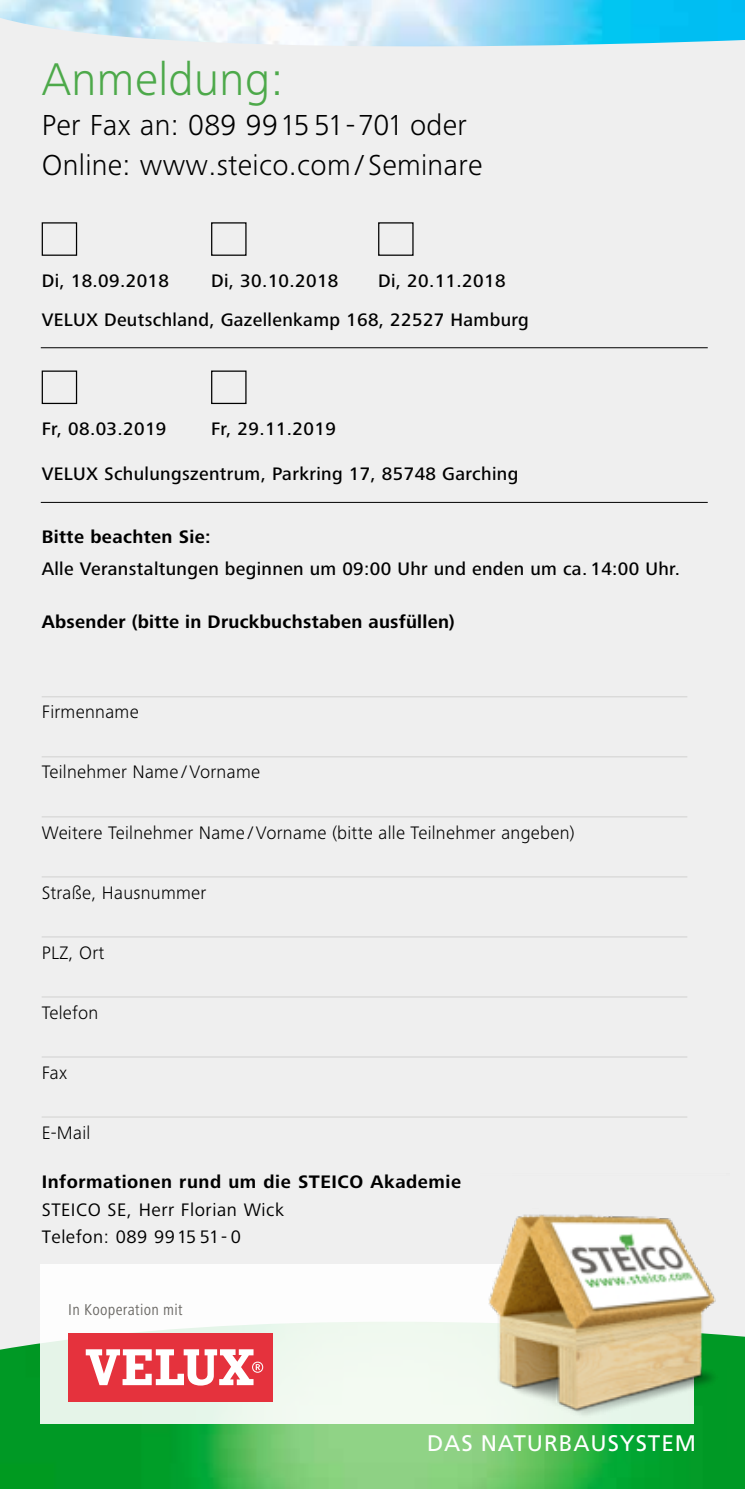
<style>
.page{position:relative;width:745px;height:1489px;background:#fff}
.page>*{position:absolute;margin:0;border:0;box-sizing:border-box;transform-origin:0 0}
.Intro_Head{font:300 47.5px "Frutiger Next Pro";letter-spacing:.01em;color:#4da94a}
.Intro_Head-2{font:300 30px/40px "Frutiger Next Pro";letter-spacing:.01em;color:#000}
.t1{font:22.5px "Frutiger";letter-spacing:.04em;color:#fff}
.copy_normal{font:500 18.75px/31.2px "Frutiger Next Pro";letter-spacing:.02em;color:#000}
.copy_normal-2{font:300 18.75px "Frutiger Next Pro";letter-spacing:.015em;color:#000}
.Bullets_Marginalien{font:18.75px "Frutiger Next Pro";letter-spacing:.03em;color:#000}
.copy_normal-3{font:700 18.75px "Frutiger Next Pro";letter-spacing:.015em;color:#000}
.Bullets_Marginalien-2{font:700 18.75px "Frutiger Next Pro";letter-spacing:.03em;color:#000}
._3_0_Table_small{font:condensed 16.25px "Frutiger Next Pro";letter-spacing:.02em;color:#6a6864}
.s1{font-weight:700}
</style>
<div class="page">
<div style="left:0;top:0;width:744px;height:1488px;background:#efefef"></div>
<img style="left:0;top:1335px;width:744px;height:153px">
<div style="left:40px;top:1264px;width:653px;height:159px;background:linear-gradient(to bottom,#fffeff,#eaf5e9)"></div>
<img style="left:480px;top:1117px;width:32px;height:339px">
<img style="left:512px;top:1117px;width:216px;height:339px">
<hr style="left:42px;top:696px;width:645px;height:1px;background:#d1d1d0">
<hr style="left:42px;top:756px;width:645px;height:1px;background:#d1d1d0">
<hr style="left:42px;top:816px;width:645px;height:1px;background:#d1d1d0">
<hr style="left:42px;top:876px;width:645px;height:1px;background:#d1d1d0">
<hr style="left:42px;top:936px;width:645px;height:1px;background:#d1d1d0">
<hr style="left:42px;top:996px;width:645px;height:1px;background:#d1d1d0">
<hr style="left:42px;top:1056px;width:645px;height:1px;background:#d1d1d0">
<hr style="left:42px;top:1116px;width:645px;height:1px;background:#d1d1d0">
<div style="left:68px;top:1333px;width:204px;height:68px;background:#e5323d"></div>
<svg style="left:86px;top:1349px;width:177px;height:36px"></svg>
<img style="left:0;top:0;width:744px;height:47px">
<div style="left:42px;top:222px;width:35px;height:34px;border:1px solid #000"></div>
<div style="left:211px;top:222px;width:35px;height:34px;border:1px solid #000"></div>
<div style="left:378px;top:222px;width:35px;height:34px;border:1px solid #000"></div>
<hr style="left:41px;top:347px;width:666px;height:1px;background:#000">
<div style="left:42px;top:370px;width:35px;height:34px;border:1px solid #000"></div>
<div style="left:211px;top:370px;width:35px;height:34px;border:1px solid #000"></div>
<hr style="left:41px;top:502px;width:666px;height:1px;background:#000">
<p class="Intro_Head" style="left:42px;top:52px;width:243px">Anmeldung:</p>
<p class="Intro_Head-2" style="left:42px;top:105px;width:442px">Per Fax an: 089 99 15 51- 701 oder<br>Online: www.steico.com/ Seminare</p>
<p class="copy_normal" style="left:42px;top:265px;width:129px">Di, 18.09.2018</p>
<p class="copy_normal" style="left:211px;top:265px;width:129px">Di, 30.10.2018</p>
<p class="copy_normal" style="left:378px;top:265px;width:129px">Di, 20.11.2018</p>
<p class="copy_normal" style="left:42px;top:304px;width:488px">VELUX Deutschland, Gazellenkamp 168, 22527 Hamburg</p>
<p class="copy_normal" style="left:42px;top:413px;width:126px">Fr, 08.03.2019</p>
<p class="copy_normal" style="left:211px;top:413px;width:126px">Fr, 29.11.2019</p>
<p class="copy_normal" style="left:42px;top:458px;width:478px">VELUX Schulungszentrum, Parkring 17, 85748 Garching</p>
<p class="copy_normal" style="left:42px;top:521px;width:639px"><span class="s1">Bitte beachten Sie:<br></span>Alle Veranstaltungen beginnen um 09:00 Uhr und enden um ca. 14:00 Uhr.</p>
<p class="copy_normal-3" style="left:42px;top:611px;width:414px">Absender (bitte in Druckbuchstaben ausfüllen)</p>
<p class="copy_normal-2" style="left:42px;top:701px;width:98px">Firmenname</p>
<p class="copy_normal-2" style="left:42px;top:761px;width:220px">Teilnehmer Name / Vorname</p>
<p class="copy_normal-2" style="left:42px;top:821px;width:534px">Weitere Teilnehmer Name / Vorname (bitte alle Teilnehmer angeben)</p>
<p class="copy_normal-2" style="left:42px;top:881px;width:166px">Straße, Hausnummer</p>
<p class="copy_normal-2" style="left:42px;top:941px;width:64px">PLZ, Ort</p>
<p class="copy_normal-2" style="left:42px;top:1001px;width:58px">Telefon</p>
<p class="copy_normal-2" style="left:42px;top:1061px;width:27px">Fax</p>
<p class="copy_normal-2" style="left:42px;top:1121px;width:50px">E-Mail</p>
<p class="Bullets_Marginalien-2" style="left:42px;top:1171px;width:420px">Informationen rund um die STEICO Akademie</p>
<p class="Bullets_Marginalien" style="left:42px;top:1198px;width:244px">STEICO SE, Herr Florian Wick</p>
<p class="Bullets_Marginalien" style="left:42px;top:1226px;width:201px">Telefon: 089 99 15 51- 0</p>
<p class="_3_0_Table_small" style="left:68px;top:1299px;width:116px">In Kooperation mit</p>
<p class="t1" style="left:427px;top:1429px;width:270px">DAS NATURBAUSYSTEM</p>
</div>
